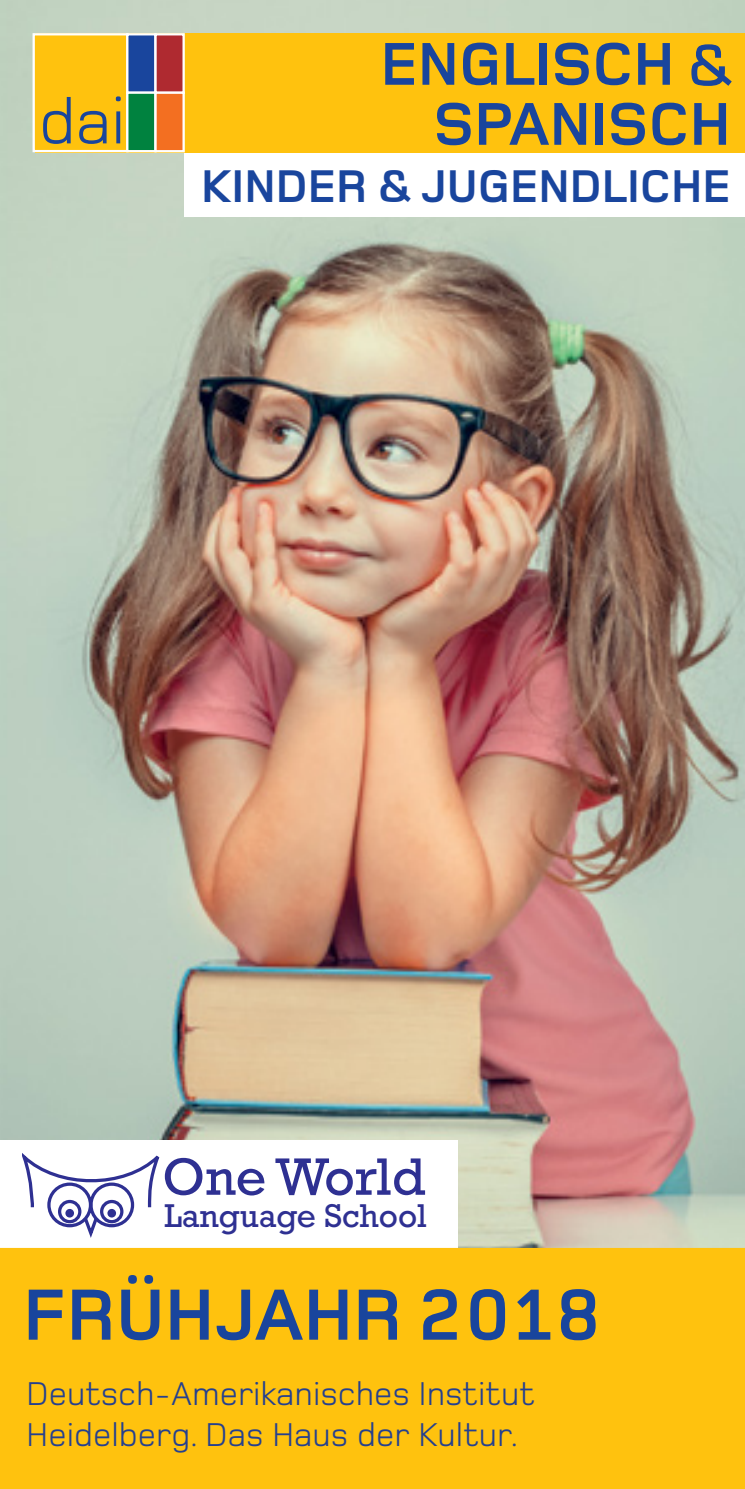
<style>
.page{position:relative;width:745px;height:1489px;background:#fff}
.page>*{position:absolute;margin:0;border:0;box-sizing:border-box;transform-origin:0 0}
.t1{font:700 75px "Foundry Monoline";color:#19459d}
.t2{font:700 62.5px/60px "Foundry Monoline";color:#19459d;text-align:right}
.t3{font:53.5px "Rockwell";color:#2e3092}
.t4{font:700 47.5px "Foundry Monoline";color:#19459d}
.t5{font:34.25px/41px "Foundry Monoline";color:#25408f}
.t6{font:33.5px "Rockwell";color:#2e3092}
.s1{font-family:"Eurostile";font-weight:400;font-size:60px}
.s2{font-family:"Eurostile"}
</style>
<div class="page">
<img style="left:0;top:0;width:744px;height:1247px">
<div style="left:185px;top:142px;width:559px;height:75px;background:#fff"></div>
<div style="left:35px;top:33px;width:709px;height:119px;background:#ffc20e"></div>
<div style="left:33px;top:33px;width:95px;height:119px;background:#ffc20e;border:2px solid #fff"></div>
<svg style="left:43px;top:96px;width:78px;height:48px"></svg>
<div style="left:126px;top:33px;width:30px;height:61px;background:#19459d;border:2px solid #fff"></div>
<div style="left:154px;top:33px;width:31px;height:61px;background:#af2a30;border:2px solid #fff"></div>
<div style="left:126px;top:91px;width:30px;height:61px;background:#00823f;border:2px solid #fff"></div>
<div style="left:154px;top:91px;width:31px;height:61px;background:#f36f21;border:2px solid #fff"></div>
<svg style="left:691px;top:44px;width:41px;height:42px"></svg>
<div style="left:0;top:1139px;width:457px;height:206px;background:#fff"></div>
<div style="left:0;top:1247px;width:744px;height:241px;background:#ffc20e"></div>
<svg style="left:22px;top:1153px;width:138px;height:85px"></svg>
<h2 class="t2" style="left:380px;top:38px;width:351px">ENGLISCH <span class="s1">&amp;<br></span>SPANISCH</h2>
<h3 class="t4" style="left:201px;top:161px;width:524px">KINDER <span class="s2">&amp;</span> JUGENDLICHE</h3>
<h3 class="t3" style="left:162px;top:1145px;width:264px">One World</h3>
<p class="t6" style="left:164px;top:1196px;width:264px">Language School</p>
<h1 class="t1" style="left:23px;top:1274px;width:577px">FRÜHJAHR 2018</h1>
<p class="t5" style="left:26px;top:1374px;width:510px">Deutsch-Amerikanisches Institut<br>Heidelberg. Das Haus der Kultur.</p>
</div>
